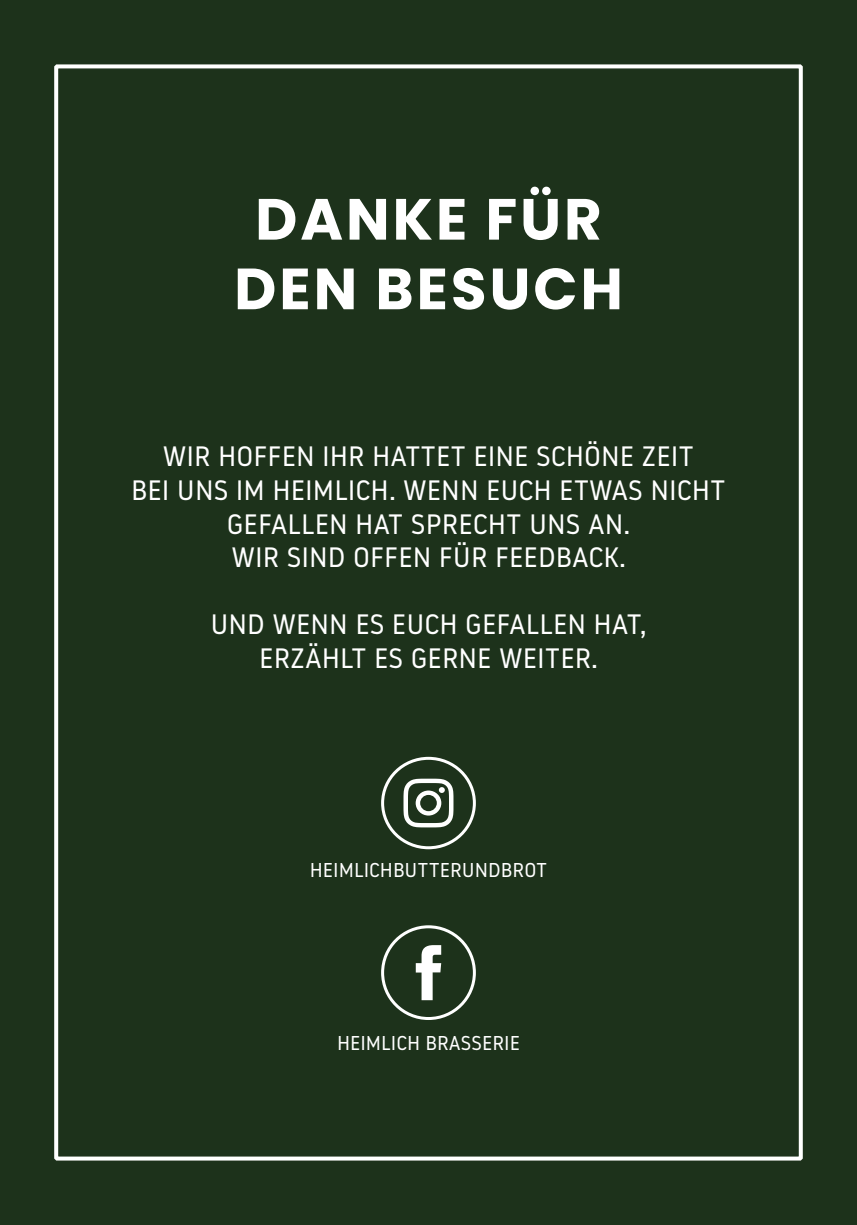
<style>
.page{position:relative;width:857px;height:1225px;background:#fff}
.page>*{position:absolute;margin:0;border:0;box-sizing:border-box;transform-origin:0 0}
.t1{font:700 58px/69.6px "Poppins";letter-spacing:.05em;color:#fff;text-align:center}
.t2{font:28px/33.6px "Noway";color:#fff;text-align:center}
.t3{font:20px "Noway";color:#fff}
</style>
<div class="page">
<div style="left:0;top:0;width:856px;height:1225px;background:#1d321b"></div>
<div style="left:54px;top:64px;width:748px;height:1096px;border:4px solid #fff"></div>
<div style="left:381px;top:757px;width:94px;height:92px;border:3px solid #fff;border-radius:50%"></div>
<svg style="left:403px;top:778px;width:50px;height:49px"></svg>
<div style="left:381px;top:925px;width:94px;height:95px;border:3px solid #fff;border-radius:46px"></div>
<svg style="left:415px;top:945px;width:26px;height:55px"></svg>
<h1 class="t1" style="left:234px;top:185px;width:390px">DANKE FÜR<br>DEN BESUCH</h1>
<p class="t2" style="left:131px;top:438px;width:595px">WIR HOFFEN IHR HATTET EINE SCHÖNE ZEIT<br>BEI UNS IM HEIMLICH. WENN EUCH ETWAS NICHT GEFALLEN HAT SPRECHT UNS AN.<br>WIR SIND OFFEN FÜR FEEDBACK.</p>
<p class="t2" style="left:210px;top:606px;width:437px">UND WENN ES EUCH GEFALLEN HAT,<br>ERZÄHLT ES GERNE WEITER.</p>
<p class="t3" style="left:309px;top:856px;width:239px">HEIMLICHBUTTERUNDBROT</p>
<p class="t3" style="left:337px;top:1029px;width:184px">HEIMLICH BRASSERIE</p>
</div>
